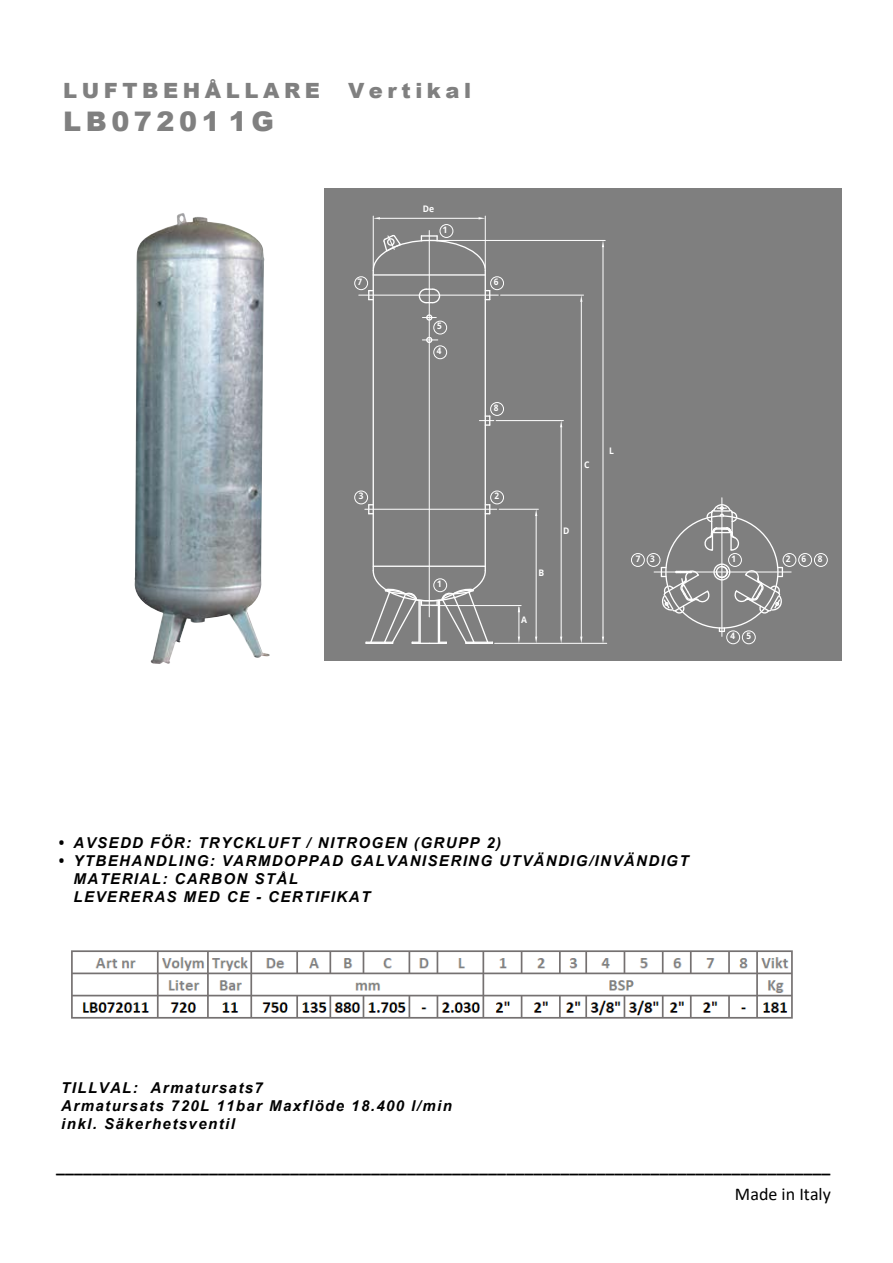
<style>
.page{position:relative;width:893px;height:1263px;background:#fff}
.page>*{position:absolute;margin:0;border:0;box-sizing:border-box;transform-origin:0 0}
.t1{font:900 27px "Arial";letter-spacing:.17em;color:#808080}
.t2{font:900 21px "Arial";letter-spacing:.22em;color:#808080}
.t3{font:700 18px "Calibri";color:#000}
.t4{font:18px "Calibri";color:#000}
.t5{font:italic 700 15px/18px "Arial";letter-spacing:.095em;color:#000}
.t6{font:700 9px "Noto Sans";color:#fff;scale:.95 1}
.s1{font-family:"Noto Sans"}
.s2{font-style:inherit}
</style>
<div class="page">
<div style="left:325px;top:188px;width:516px;height:472px;background:#7f7f7f"></div>
<hr style="left:429px;top:230px;width:1px;height:387px;background:#fff">
<hr style="left:380px;top:218px;width:99px;height:1px;background:#fff">
<hr style="left:373px;top:216px;width:1px;height:52px;background:#fff">
<svg style="left:373px;top:217px;width:7px;height:2px"></svg>
<hr style="left:485px;top:216px;width:1px;height:52px;background:#fff">
<svg style="left:479px;top:217px;width:6px;height:2px"></svg>
<hr style="left:365px;top:509px;width:132px;height:1px;background:#fff">
<hr style="left:359px;top:295px;width:139px;height:1px;background:#fff">
<hr style="left:495px;top:643px;width:112px;height:1px;background:#fff">
<hr style="left:431px;top:605px;width:90px;height:1px;background:#fff">
<hr style="left:519px;top:607px;width:1px;height:30px;background:#fff">
<svg style="left:518px;top:637px;width:2px;height:6px"></svg>
<hr style="left:499px;top:509px;width:39px;height:1px;background:#fff">
<hr style="left:536px;top:516px;width:1px;height:121px;background:#fff">
<svg style="left:535px;top:637px;width:2px;height:6px"></svg>
<svg style="left:535px;top:509px;width:2px;height:7px"></svg>
<hr style="left:501px;top:295px;width:83px;height:1px;background:#fff">
<hr style="left:581px;top:302px;width:1px;height:335px;background:#fff">
<svg style="left:580px;top:637px;width:2px;height:6px"></svg>
<svg style="left:580px;top:295px;width:2px;height:7px"></svg>
<hr style="left:431px;top:240px;width:174px;height:1px;background:#fff">
<hr style="left:603px;top:247px;width:1px;height:390px;background:#fff">
<svg style="left:602px;top:637px;width:2px;height:6px"></svg>
<svg style="left:602px;top:241px;width:2px;height:6px"></svg>
<hr style="left:496px;top:420px;width:67px;height:1px;background:#fff">
<hr style="left:561px;top:427px;width:1px;height:210px;background:#fff">
<svg style="left:560px;top:421px;width:2px;height:6px"></svg>
<svg style="left:560px;top:637px;width:2px;height:6px"></svg>
<hr style="left:373px;top:270px;width:1px;height:301px;background:#fff">
<hr style="left:485px;top:270px;width:1px;height:301px;background:#fff">
<hr style="left:373px;top:274px;width:112px;height:2px;background:#fff">
<svg style="left:418px;top:288px;width:23px;height:16px"></svg>
<div style="left:426px;top:314px;width:6px;height:7px;border:1px solid #fff;border-radius:50%"></div>
<hr style="left:373px;top:566px;width:112px;height:1px;background:#fff">
<svg style="left:368px;top:504px;width:5px;height:10px"></svg>
<svg style="left:486px;top:504px;width:4px;height:10px"></svg>
<svg style="left:365px;top:569px;width:128px;height:75px;background:#909090"></svg>
<svg style="left:422px;top:337px;width:16px;height:6px"></svg>
<svg style="left:486px;top:290px;width:4px;height:10px"></svg>
<svg style="left:368px;top:290px;width:5px;height:10px"></svg>
<svg style="left:479px;top:415px;width:15px;height:11px"></svg>
<svg style="left:372px;top:234px;width:115px;height:38px;background:#8c8c8c"></svg>
<div style="left:434px;top:579px;width:13px;height:13px;border:1px solid #fff;border-radius:50%"></div>
<div style="left:434px;top:346px;width:13px;height:13px;border:1px solid #fff;border-radius:50%"></div>
<div style="left:434px;top:321px;width:13px;height:13px;border:1px solid #fff;border-radius:50%"></div>
<div style="left:440px;top:224px;width:13px;height:14px;border:1px solid #fff;border-radius:50%"></div>
<div style="left:354px;top:491px;width:14px;height:13px;border:1px solid #fff;border-radius:50%"></div>
<div style="left:354px;top:277px;width:14px;height:13px;border:1px solid #fff;border-radius:50%"></div>
<div style="left:490px;top:491px;width:14px;height:13px;border:1px solid #fff;border-radius:50%"></div>
<div style="left:490px;top:277px;width:14px;height:13px;border:1px solid #fff;border-radius:50%"></div>
<div style="left:490px;top:402px;width:14px;height:14px;border:1px solid #fff;border-radius:50%"></div>
<hr style="left:654px;top:572px;width:137px;height:1px;background:#fff">
<hr style="left:722px;top:498px;width:1px;height:138px;background:#fff">
<svg style="left:704px;top:503px;width:34px;height:48px;background:#a0a0a0"></svg>
<svg style="left:719px;top:628px;width:6px;height:4px"></svg>
<svg style="left:734px;top:567px;width:49px;height:46px;background:#999"></svg>
<div style="left:713px;top:563px;width:17px;height:17px;border:1px solid #fff;border-radius:50%"></div>
<svg style="left:661px;top:565px;width:67px;height:49px;background:#989898"></svg>
<div style="left:647px;top:553px;width:13px;height:14px;border:1px solid #fff;border-radius:50%"></div>
<div style="left:742px;top:631px;width:13px;height:13px;border:1px solid #fff;border-radius:50%"></div>
<div style="left:798px;top:553px;width:14px;height:14px;border:1px solid #fff;border-radius:50%"></div>
<div style="left:814px;top:553px;width:13px;height:14px;border:1px solid #fff;border-radius:50%"></div>
<div style="left:631px;top:553px;width:14px;height:14px;border:1px solid #fff;border-radius:50%"></div>
<div style="left:726px;top:631px;width:14px;height:13px;border:1px solid #fff;border-radius:50%"></div>
<div style="left:783px;top:553px;width:13px;height:14px;border:1px solid #fff;border-radius:50%"></div>
<div style="left:728px;top:553px;width:14px;height:14px;border:1px solid #fff;border-radius:50%"></div>
<img style="left:135px;top:214px;width:135px;height:450px">
<img style="left:71px;top:950px;width:722px;height:69px">
<p class="t2" style="left:63px;top:75px;width:258px">LUFTBEHÅLLARE</p>
<p class="t2" style="left:348px;top:75px;width:125px">Vertikal</p>
<p class="t1" style="left:63px;top:101px;width:212px">LB07201 1G</p>
<p class="t6" style="left:358px;top:275px;width:6px">7</p>
<p class="t6" style="left:359px;top:489px;width:6px">3</p>
<p class="t6" style="left:423px;top:202px;width:13px">De</p>
<p class="t6" style="left:443px;top:223px;width:6px">1</p>
<p class="t6" style="left:437px;top:320px;width:6px">5</p>
<p class="t6" style="left:437px;top:344px;width:6px">4</p>
<p class="t6" style="left:437px;top:577px;width:6px">1</p>
<p class="t6" style="left:494px;top:275px;width:6px">6</p>
<p class="t6" style="left:494px;top:401px;width:6px">8</p>
<p class="t6" style="left:494px;top:489px;width:6px">2</p>
<p class="t6" style="left:584px;top:458px;width:7px">C</p>
<p class="t6" style="left:609px;top:444px;width:7px">L</p>
<p class="t6" style="left:539px;top:566px;width:8px">B</p>
<p class="t6" style="left:521px;top:613px;width:8px">A</p>
<p class="t6" style="left:563px;top:524px;width:8px">D</p>
<p class="t6" style="left:650px;top:552px;width:6px">3</p>
<p class="t6" style="left:731px;top:552px;width:6px">1</p>
<p class="t6" style="left:786px;top:552px;width:6px">2</p>
<p class="t6" style="left:636px;top:552px;width:6px">7</p>
<p class="t6" style="left:802px;top:552px;width:6px">6</p>
<p class="t6" style="left:818px;top:552px;width:6px">8</p>
<p class="t6" style="left:730px;top:629px;width:6px">4</p>
<p class="t6" style="left:746px;top:629px;width:6px">5</p>
<p class="t5" style="left:58px;top:834px;width:444px"><span class="s1">•</span> AVSEDD FÖR: TRYCKLUFT / NITROGEN (GRUPP 2)</p>
<p class="t5" style="left:73px;top:852px;width:616px;text-indent:-15px"><span class="s1">•</span> <span class="s2">YTBEHANDLING</span>: <span class="s2">VARMDOPPAD GALVANISERING</span> UTVÄNDIG<span class="s2">/INVÄNDIGT<br></span>MATERIAL: CARBON STÅL<br>LEVERERAS MED CE - CERTIFIKAT</p>
<p class="t5" style="left:61px;top:1079px;width:392px">TILLVAL: Armatursats7<br>Armatursats 720L 11bar Maxflöde <span class="s2">18.4</span>00 l/min inkl. Säkerhetsventil</p>
<p class="t3" style="left:56px;top:1154px;width:776px">______________________________________________________________________________________</p>
<p class="t4" style="left:735px;top:1181px;width:98px">Made in Italy</p>
</div>
